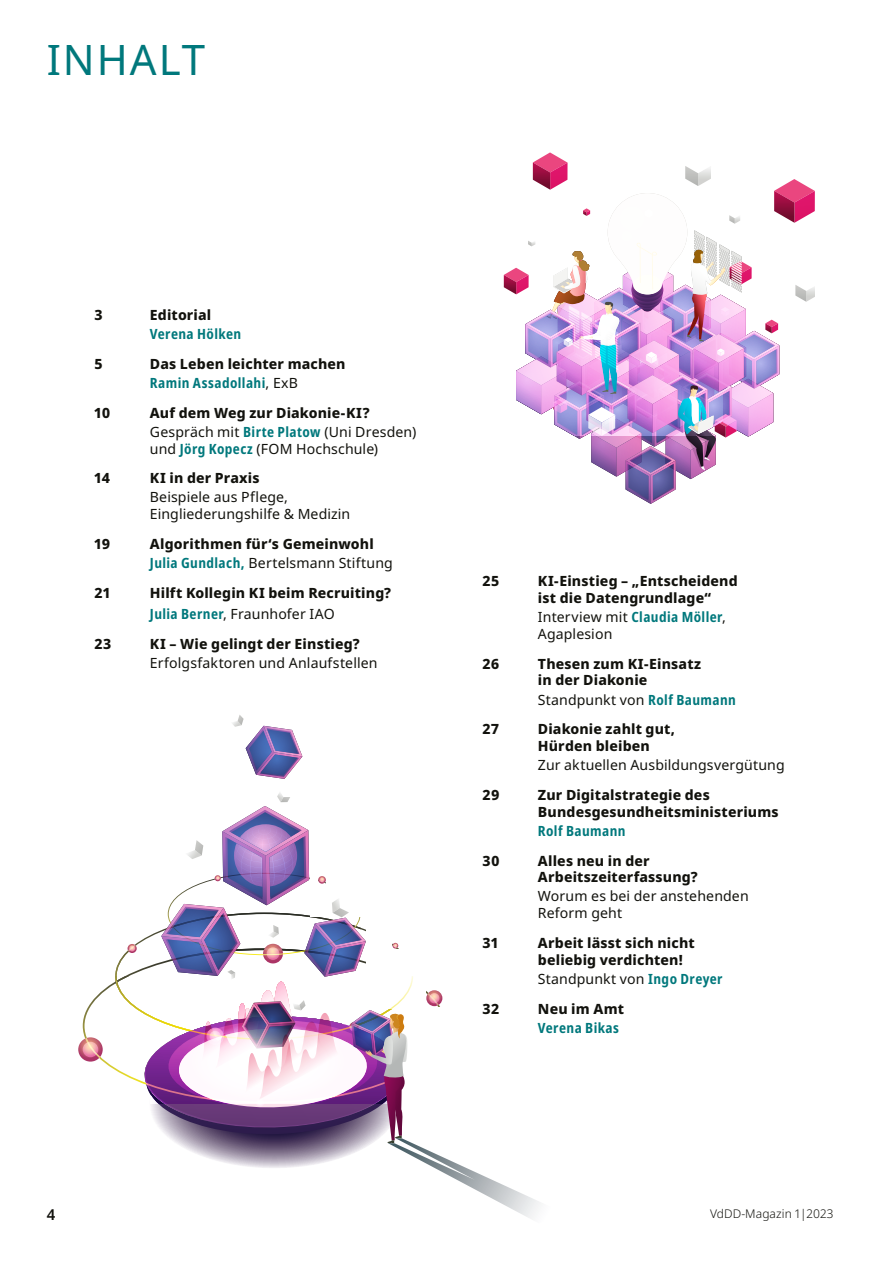
<style>
.page{position:relative;width:893px;height:1263px;background:#fff}
.page>*{position:absolute;margin:0;border:0;box-sizing:border-box;transform-origin:0 0}
.t1{font:42px "Noto Sans";letter-spacing:.045em;color:#00787c}
.t2{font:600 15px "Noto Sans";color:#12120d}
.inhalt_üs_1{font:800 14.1px/17px "Noto Sans";letter-spacing:.01em;color:#12120d}
.fließtext{font:14.1px/17px "Noto Sans";letter-spacing:.01em;color:#12120d}
.fließtext-2{font:700 condensed 14.1px "Noto Sans";letter-spacing:.03em;color:#00787c}
.fließtext-3{font:800 14.1px "Noto Sans";letter-spacing:.01em;color:#12120d}
.t3{font:300 12px "Noto Sans";letter-spacing:.005em;color:#12120d}
.s1{font-weight:400;font-stretch:normal;color:#12120d}
.s2{font-weight:700;font-stretch:condensed;color:#00787c}
</style>
<div class="page">
<svg style="left:83px;top:982px;width:32px;height:88px"></svg>
<svg style="left:232px;top:715px;width:70px;height:64px"></svg>
<svg style="left:78px;top:1037px;width:25px;height:24px"></svg>
<svg style="left:83px;top:1042px;width:15px;height:15px"></svg>
<svg style="left:115px;top:793px;width:425px;height:426px"></svg>
<img style="left:504px;top:152px;width:311px;height:352px">
<p class="t1" style="left:47px;top:30px;width:160px">INHALT</p>
<p class="inhalt_üs_1" style="left:95px;top:307px;width:10px">3</p>
<p class="inhalt_üs_1" style="left:150px;top:307px;width:63px">Editorial</p>
<p class="fließtext-2" style="left:150px;top:324px;width:93px">Verena Hölken</p>
<p class="inhalt_üs_1" style="left:95px;top:355px;width:10px">5</p>
<p class="inhalt_üs_1" style="left:150px;top:355px;width:197px">Das Leben leichter machen</p>
<p class="fließtext-2" style="left:150px;top:373px;width:150px">Ramin Assadollahi<span class="s1">, ExB</span></p>
<p class="inhalt_üs_1" style="left:95px;top:404px;width:17px">10</p>
<p class="inhalt_üs_1" style="left:150px;top:404px;width:221px">Auf dem Weg zur Diakonie-KI?</p>
<p class="fließtext" style="left:150px;top:423px;width:268px">Gespräch mit <span class="s2">Birte Platow</span> (Uni Dresden) und <span class="s2">Jörg Kopecz</span> (FOM Hochschule)</p>
<p class="inhalt_üs_1" style="left:95px;top:470px;width:17px">14</p>
<p class="inhalt_üs_1" style="left:150px;top:470px;width:111px">KI in der Praxis</p>
<p class="fließtext" style="left:150px;top:489px;width:202px">Beispiele aus Pflege,<br>Eingliederungshilfe &amp; Medizin</p>
<p class="inhalt_üs_1" style="left:95px;top:535px;width:17px">19</p>
<p class="inhalt_üs_1" style="left:150px;top:535px;width:225px">Algorithmen für‘s Gemeinwohl</p>
<p class="fließtext" style="left:150px;top:555px;width:244px"><span class="s2">Julia Gundlach,</span> Bertelsmann Stiftung</p>
<p class="fließtext-3" style="left:95px;top:582px;width:18px">21</p>
<p class="fließtext-3" style="left:150px;top:582px;width:243px">Hilft Kollegin KI beim Recruiting?</p>
<p class="fließtext" style="left:150px;top:606px;width:187px"><span class="s2">Julia Berner</span>, Fraunhofer IAO</p>
<p class="inhalt_üs_1" style="left:95px;top:635px;width:18px">23</p>
<p class="inhalt_üs_1" style="left:150px;top:635px;width:211px">KI – Wie gelingt der Einstieg?</p>
<p class="fließtext" style="left:150px;top:654px;width:229px">Erfolgsfaktoren und Anlaufstellen</p>
<p class="inhalt_üs_1" style="left:483px;top:572px;width:18px">25</p>
<p class="inhalt_üs_1" style="left:538px;top:572px;width:201px">KI-Einstieg – „Entscheidend ist die Datengrundlage“</p>
<p class="fließtext" style="left:538px;top:609px;width:189px">Interview mit <span class="s2">Claudia Möller</span>,<br>Agaplesion</p>
<p class="inhalt_üs_1" style="left:483px;top:655px;width:18px">26</p>
<p class="inhalt_üs_1" style="left:538px;top:655px;width:165px">Thesen zum KI-Einsatz in der Diakonie</p>
<p class="fließtext" style="left:538px;top:691px;width:199px">Standpunkt von <span class="s2">Rolf Baumann</span></p>
<p class="inhalt_üs_1" style="left:483px;top:721px;width:18px">27</p>
<p class="inhalt_üs_1" style="left:538px;top:721px;width:139px">Diakonie zahlt gut,<br>Hürden bleiben</p>
<p class="fließtext" style="left:538px;top:757px;width:248px">Zur aktuellen Ausbildungsvergütung</p>
<p class="inhalt_üs_1" style="left:483px;top:786px;width:18px">29</p>
<p class="inhalt_üs_1" style="left:538px;top:786px;width:242px">Zur Digitalstrategie des<br>Bundesgesundheitsministeriums</p>
<p class="fließtext-2" style="left:538px;top:820px;width:89px">Rolf Baumann</p>
<p class="inhalt_üs_1" style="left:483px;top:852px;width:18px">30</p>
<p class="inhalt_üs_1" style="left:538px;top:852px;width:161px">Alles neu in der<br>Arbeitszeiterfassung?</p>
<p class="fließtext" style="left:538px;top:888px;width:212px">Worum es bei der anstehenden<br>Reform geht</p>
<p class="inhalt_üs_1" style="left:483px;top:935px;width:18px">31</p>
<p class="inhalt_üs_1" style="left:538px;top:935px;width:158px">Arbeit lässt sich nicht beliebig verdichten!</p>
<p class="fließtext" style="left:538px;top:971px;width:186px">Standpunkt von <span class="s2">Ingo Dreyer</span></p>
<p class="inhalt_üs_1" style="left:483px;top:1000px;width:18px">32</p>
<p class="inhalt_üs_1" style="left:538px;top:1000px;width:88px">Neu im Amt</p>
<p class="fließtext-2" style="left:538px;top:1017px;width:83px">Verena Bikas</p>
<p class="t2" style="left:47px;top:1204px;width:10px">4</p>
<p class="t3" style="left:710px;top:1205px;width:125px">VdDD-Magazin 1|2023</p>
</div>
